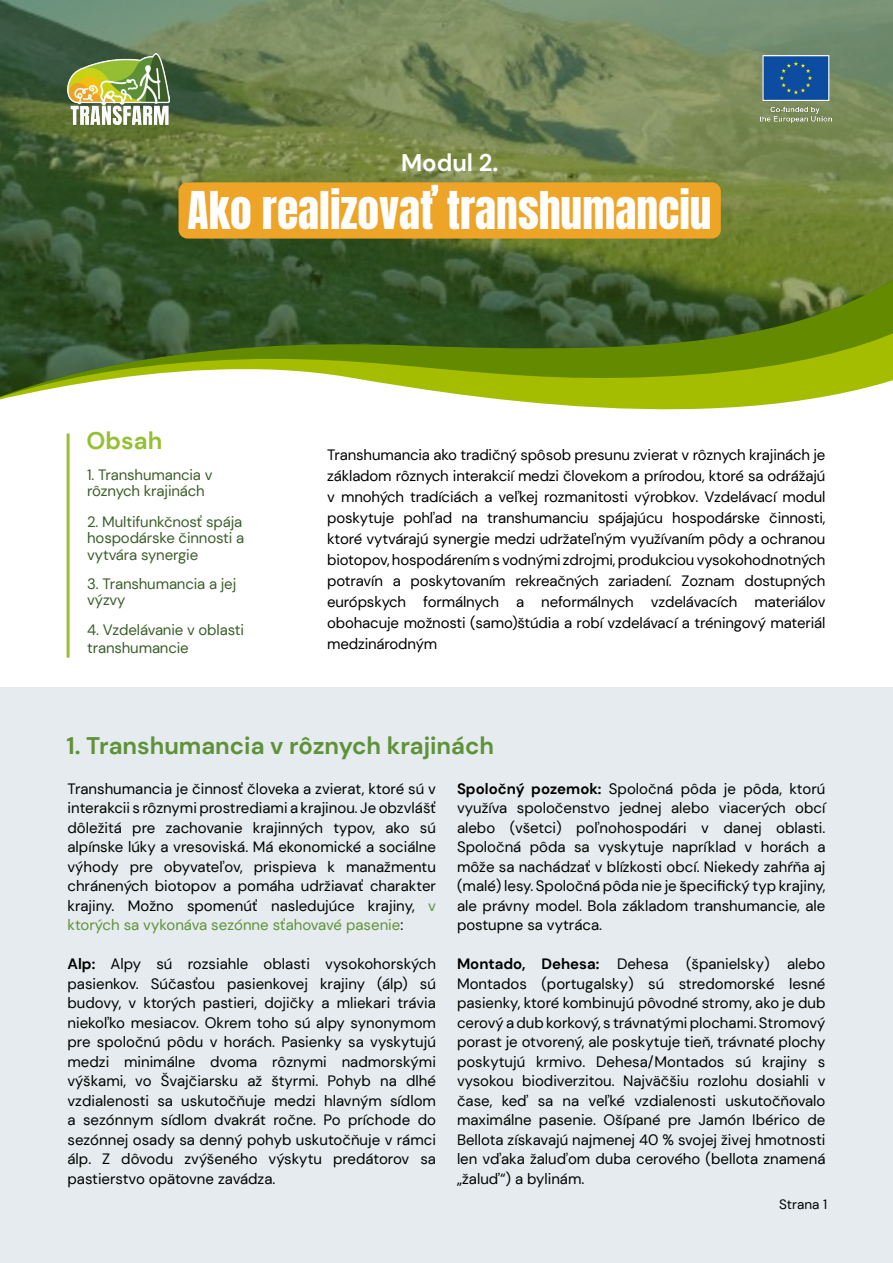
<style>
.page{position:relative;width:893px;height:1263px;background:#fff}
.page>*{position:absolute;margin:0;border:0;box-sizing:border-box;transform-origin:0 0}
.t1{font:43.5px "Anton";color:#fff}
.t2{font:700 24px "DM Sans";color:#5e9238}
.t3{font:700 24px "DM Sans";color:#fff}
.t4{font:700 24px "DM Sans";color:#95c033}
.t5{font:15px/19.5px "DM Sans";color:#000;text-align:justify}
.t6{font:15px/16.5px "DM Sans";letter-spacing:-.01em;color:#3b5f29}
.t7{font:13.5px "DM Sans";color:#000}
.s1{color:#5e9238}
.s2{font-weight:700}
</style>
<div class="page">
<svg style="left:0;top:399px;width:809px;height:11px"></svg>
<img style="left:0;top:0;width:893px;height:399px">
<div style="left:0;top:687px;width:893px;height:576px;background:#e5ebee"></div>
<img style="left:68px;top:54px;width:102px;height:70px">
<hr style="left:67px;top:433px;width:3px;height:225px;background:#95c033">
<div style="left:178px;top:182px;width:543px;height:57px;background:#eea427;border-radius:9px"></div>
<img style="left:756px;top:49px;width:80px;height:80px">
<h2 class="t3" style="left:401px;top:148px;width:99px">Modul 2.</h2>
<h1 class="t1" style="left:188px;top:189px;width:526px">Ako realizovať transhumanciu</h1>
<h2 class="t4" style="left:87px;top:426px;width:77px">Obsah</h2>
<p class="t6" style="left:87px;top:466px;width:127px">1. Transhumancia v rôznych krajinách</p>
<p class="t6" style="left:87px;top:513px;width:158px">2. Multifunkčnosť spája hospodárske činnosti a vytvára synergie</p>
<p class="t6" style="left:87px;top:575px;width:151px">3. Transhumancia a jej výzvy</p>
<p class="t6" style="left:87px;top:621px;width:158px;line-height:18px">4. Vzdelávanie v oblasti transhumancie</p>
<p class="t5" style="left:327px;top:444px;width:500px;line-height:21px">Transhumancia ako tradičný spôsob presunu zvierat v rôznych krajinách je základom rôznych interakcií medzi človekom a prírodou, ktoré sa odrážajú v mnohých tradíciách a veľkej rozmanitosti výrobkov. Vzdelávací modul poskytuje pohľad na transhumanciu spájajúcu hospodárske činnosti, ktoré vytvárajú synergie medzi udržateľným využívaním pôdy a ochranou biotopov, hospodárením s vodnými zdrojmi, produkciou vysokohodnotných potravín a poskytovaním rekreačných zariadení. Zoznam dostupných európskych formálnych a neformálnych vzdelávacích materiálov obohacuje možnosti (samo)štúdia a robí vzdelávací a tréningový materiál medzinárodným</p>
<h2 class="t2" style="left:66px;top:731px;width:429px">1. Transhumancia v rôznych krajinách</h2>
<p class="t5" style="left:68px;top:779px;width:370px">Transhumancia je činnosť človeka a zvierat, ktoré sú v interakcii s rôznymi prostrediami a krajinou. Je obzvlášť dôležitá pre zachovanie krajinných typov, ako sú alpínske lúky a vresoviská. Má ekonomické a sociálne výhody pre obyvateľov, prispieva k manažmentu chránených biotopov a pomáha udržiavať charakter krajiny. Možno spomenúť nasledujúce krajiny, <span class="s1">v ktorých sa vykonáva sezónne sťahovavé pasenie</span>:</p>
<p class="t5" style="left:68px;top:954px;width:370px"><span class="s2">Alp:</span> Alpy sú rozsiahle oblasti vysokohorských pasienkov. Súčasťou pasienkovej krajiny (álp) sú budovy, v ktorých pastieri, dojičky a mliekari trávia niekoľko mesiacov. Okrem toho sú alpy synonymom pre spoločnú pôdu v horách. Pasienky sa vyskytujú medzi minimálne dvoma rôznymi nadmorskými výškami, vo Švajčiarsku až štyrmi. Pohyb na dlhé vzdialenosti sa uskutočňuje medzi hlavným sídlom a sezónnym sídlom dvakrát ročne. Po príchode do sezónnej osady sa denný pohyb uskutočňuje v rámci álp. Z dôvodu zvýšeného výskytu predátorov sa pastierstvo opätovne zavádza.</p>
<p class="t5" style="left:457px;top:779px;width:370px"><span class="s2">Spoločný pozemok:</span> Spoločná pôda je pôda, ktorú využíva spoločenstvo jednej alebo viacerých obcí alebo (všetci) poľnohospodári v danej oblasti.<br>Spoločná pôda sa vyskytuje napríklad v horách a môže sa nachádzať v blízkosti obcí. Niekedy zahŕňa aj (malé) lesy. Spoločná pôda nie je špecifický typ krajiny, ale právny model. Bola základom transhumancie, ale postupne sa vytráca.</p>
<p class="t5" style="left:457px;top:954px;width:370px"><span class="s2">Montado, Dehesa:</span> Dehesa (španielsky) alebo Montados (portugalsky) sú stredomorské lesné pasienky, ktoré kombinujú pôvodné stromy, ako je dub cerový a dub korkový, s trávnatými plochami. Stromový porast je otvorený, ale poskytuje tieň, trávnaté plochy poskytujú krmivo. Dehesa/Montados sú krajiny s vysokou biodiverzitou. Najväčšiu rozlohu dosiahli v čase, keď sa na veľké vzdialenosti uskutočňovalo maximálne pasenie. Ošípané pre Jamón Ibérico de Bellota získavajú najmenej 40 % svojej živej hmotnosti len vďaka žaluďom duba cerového (bellota znamená „žaluď“) a bylinám.</p>
<p class="t7" style="left:779px;top:1196px;width:49px">Strana 1</p>
</div>
